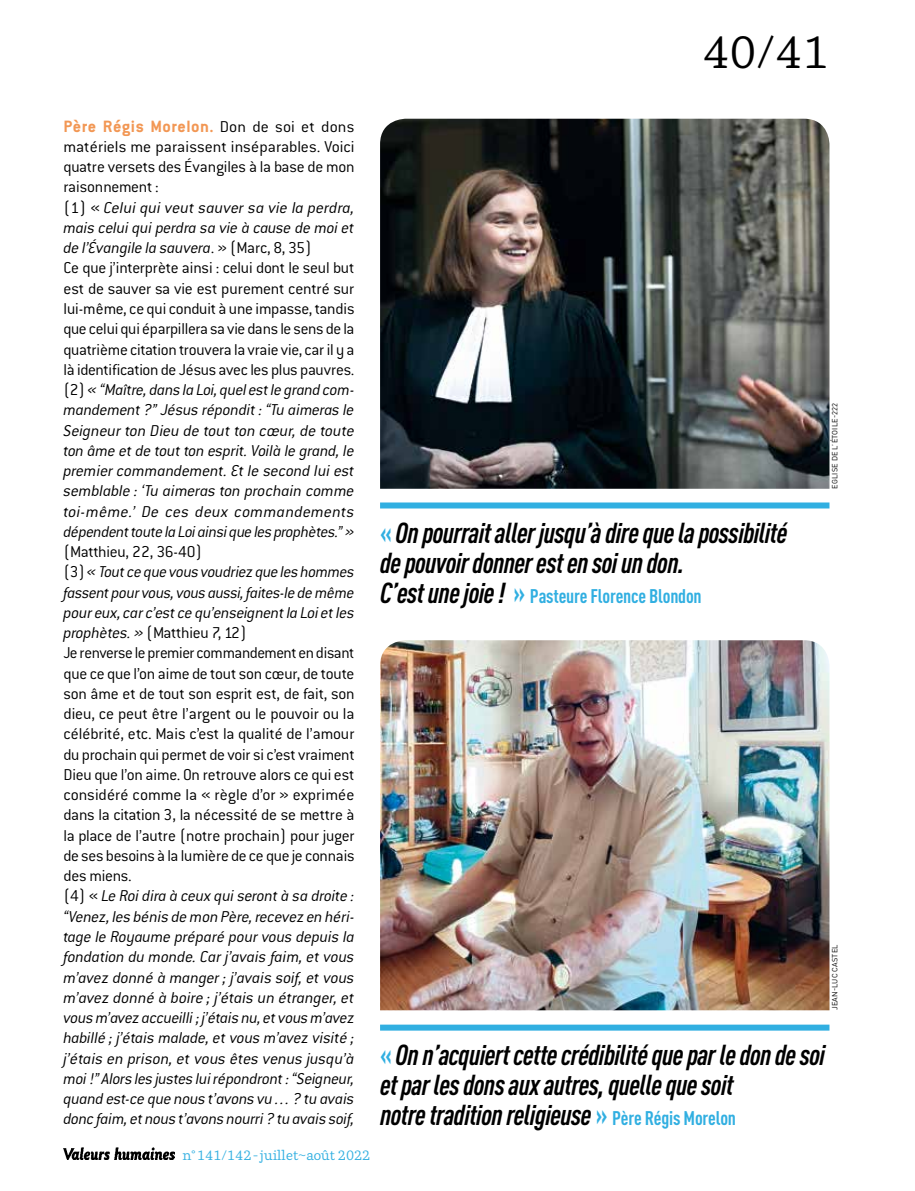
<style>
.page{position:relative;width:915px;height:1191px;background:#fff}
.page>*{position:absolute;margin:0;border:0;box-sizing:border-box;transform-origin:0 0}
.t1{font:45px "Parry";color:#000}
.t2{font:italic 700 condensed 28.5px/30px "DIN Pro";letter-spacing:-.02em;color:#000}
.t3{font:700 condensed 19.5px "DIN Pro";letter-spacing:-.01em;color:#31afe1}
.t4{font:700 18px "Conduit ITC Std";letter-spacing:.03em;color:#f29754}
.t5{font:italic 300 17.25px/20.2px "Conduit ITC Std";letter-spacing:-.01em;color:#000}
.t6{font:13.5px "Parry";color:#31afe1}
.t7{font:7.5px "DIN Pro";letter-spacing:.02em;color:#000}
.s1{font-weight:300;font-size:17.25px;color:#000}
.s2{font-style:normal}
.s3{font-style:normal;color:#31afe1}
.s4{font-style:italic;font-size:28.5px;color:#000}
.s5{font-size:28.5px}
.s6{font-style:normal;font-size:19.5px;color:#31afe1}
</style>
<div class="page">
<img style="left:63px;top:1147px;width:111px;height:12px">
<img style="left:380px;top:119px;width:449px;height:370px">
<img style="left:380px;top:640px;width:449px;height:370px">
<div style="left:380px;top:1024px;width:449px;height:6px;background:#31afe1"></div>
<div style="left:380px;top:502px;width:449px;height:6px;background:#31afe1"></div>
<h1 class="t1" style="left:702px;top:24px;width:128px">40/41</h1>
<p class="t4" style="left:63px;top:115px;width:292px">Père Régis Morelon. <span class="s1">Don de soi et dons</span></p>
<p class="t5" style="left:63px;top:136px;width:293px"><span class="s2">matériels me paraissent inséparables. Voici quatre versets des Évangiles à la base de mon raisonnement :<br>(1) «</span> Celui qui veut sauver sa vie la perdra, mais celui qui perdra sa vie à cause de moi et de l’Évangile la sauvera<span class="s2">. » (Marc, 8, 35)<br>Ce que j’interprète ainsi : celui dont le seul but est de sauver sa vie est purement centré sur lui-même, ce qui conduit à une impasse, tandis que celui qui éparpillera sa vie dans le sens de la quatrième citation trouvera la vraie vie, car il y a là identification de Jésus avec les plus pauvres. (2)</span> « “Maître, dans la Loi, quel est le grand com&shy;mandement ?” Jésus répondit : “Tu aimeras le Seigneur ton Dieu de tout ton cœur, de toute ton âme et de tout ton esprit. Voilà le grand, le premier commandement. Et le second lui est semblable : ‘Tu aimeras ton prochain comme toi-même.’ De ces deux commandements dépendent toute la Loi ainsi que les prophètes.” »</p>
<p class="t5" style="left:63px;top:541px;width:292px"><span class="s2">(Matthieu, 22, 36-40)<br>(3)</span> « Tout ce que vous voudriez que les hommes fassent pour vous, vous aussi, faites-le de même pour eux, car c’est ce qu’enseignent la Loi et les prophètes. » <span class="s2">(Matthieu 7, 12)<br>Je renverse le premier commandement en disant que ce que l’on aime de tout son cœur, de toute son âme et de tout son esprit est, de fait, son dieu, ce peut être l’argent ou le pouvoir ou la célébrité, etc. Mais c’est la qualité de l’amour du prochain qui permet de voir si c’est vraiment Dieu que l’on aime. On retrouve alors ce qui est considéré comme la « règle d’or » exprimée dans la citation 3, la nécessité de se mettre à la place de l’autre (notre prochain) pour juger de ses besoins à la lumière de ce que je connais des miens.<br>(4) «</span> Le Roi dira à ceux qui seront à sa droite : “Venez, les bénis de mon Père, recevez en héri&shy;tage le Royaume préparé pour vous depuis la fondation du monde. Car j’avais faim, et vous m’avez donné à manger ; j’avais soif, et vous m’avez donné à boire ; j’étais un étranger, et vous m’avez accueilli ; j’étais nu, et vous m’avez habillé ; j’étais malade, et vous m’avez visité ; j’étais en prison, et vous êtes venus jusqu’à moi !” Alors les justes lui répondront : “Seigneur, quand est-ce que nous t’avons vu… ? tu avais donc faim, et nous t’avons nourri ? tu avais soif,</p>
<p class="t6" style="left:182px;top:1146px;width:189px">n° 141/142 - juillet~août 2022</p>
<h2 class="t2" style="left:380px;top:515px;width:408px"><span class="s3">«</span> On pourrait aller jusqu’à dire que la possibilité de pouvoir donner est en soi un don.</h2>
<p class="t3" style="left:380px;top:581px;width:323px"><span class="s4">C’est une joie!</span> <span class="s5">»</span> Pasteure Florence Blondon</p>
<p class="t7" style="left:828px;top:489px;width:87px;rotate:-90deg">EGLISE DE L’ÉTOILE-222</p>
<p class="t7" style="left:828px;top:1010px;width:67px;rotate:-90deg">JEAN-LUC CASTEL</p>
<h2 class="t2" style="left:380px;top:1036px;width:446px"><span class="s3">«</span> On n’acquiert cette crédibilité que par le don de soi et par les dons aux autres, quelle que soit<br>notre tradition religieuse <span class="s3">»</span> <span class="s6">Père Régis Morelon</span></h2>
</div>
